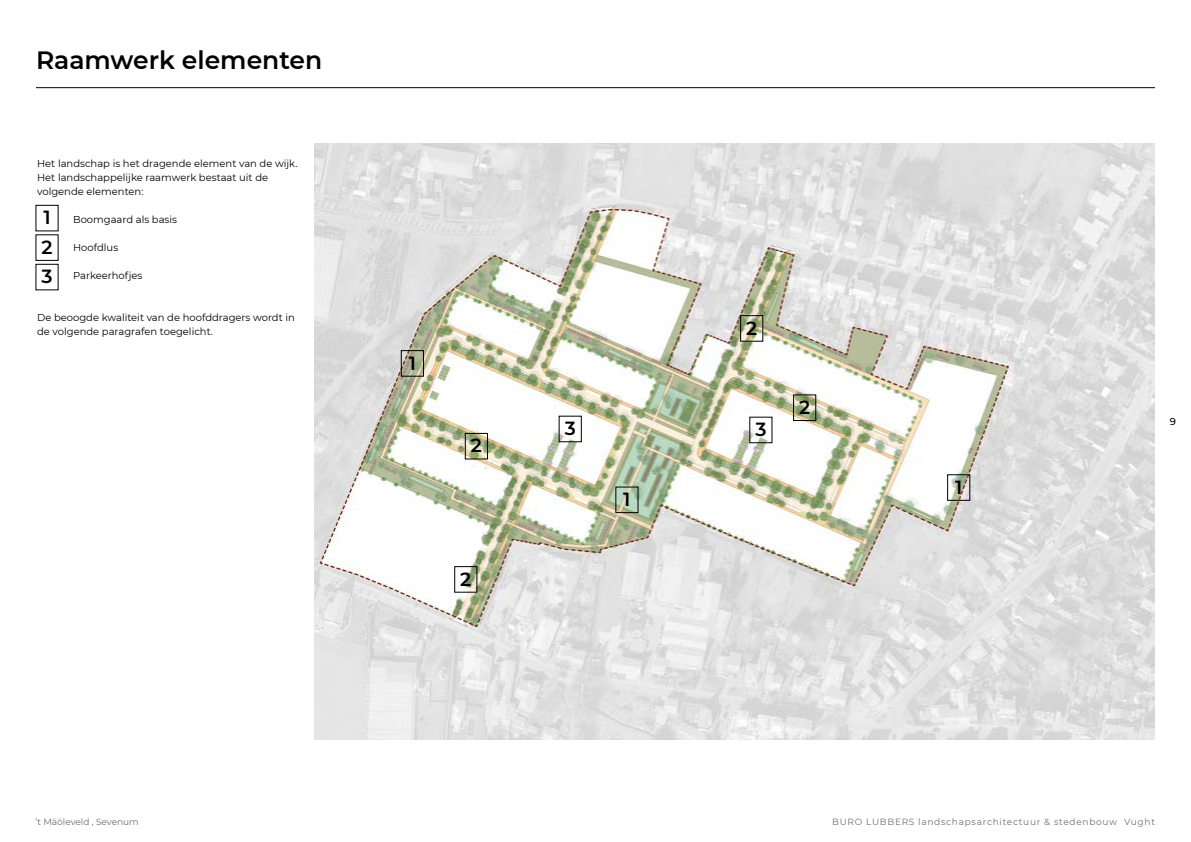
<style>
.page{position:relative;width:1191px;height:842px;background:#fff}
.page>*{position:absolute;margin:0;border:0;box-sizing:border-box;transform-origin:0 0}
.t1{font:600 25px "Montserrat";color:#000}
.t2{font:600 19px/29.5px "Montserrat";color:#000;text-align:justify}
.t3{font:10px/14px "Montserrat";color:#000}
.t4{font:500 10px "Montserrat";color:#000}
.t5{font:9px "Montserrat";letter-spacing:.08em;color:#706f6f}
.t6{font:9px "Montserrat";color:#706f6f}
</style>
<div class="page">
<hr style="left:36px;top:87px;width:1119px;height:1px;background:#000">
<img style="left:315px;top:144px;width:840px;height:596px">
<div style="left:401px;top:350px;width:23px;height:27px;border:1px solid #000"></div>
<div style="left:947px;top:474px;width:23px;height:27px;border:1px solid #000"></div>
<div style="left:465px;top:433px;width:23px;height:26px;border:1px solid #000"></div>
<div style="left:454px;top:566px;width:23px;height:27px;border:1px solid #000"></div>
<div style="left:740px;top:315px;width:23px;height:27px;border:1px solid #000"></div>
<div style="left:793px;top:394px;width:23px;height:27px;border:1px solid #000"></div>
<div style="left:558px;top:416px;width:24px;height:26px;border:1px solid #000"></div>
<h1 class="t1" style="left:36px;top:43px;width:288px">Raamwerk elementen</h1>
<p class="t3" style="left:37px;top:156px;width:262px">Het landschap is het dragende element van de wijk.<br>Het landschappelijke raamwerk bestaat uit de volgende elementen:</p>
<p class="t3" style="left:73px;top:212px;width:105px">Boomgaard als basis</p>
<p class="t3" style="left:73px;top:240px;width:47px">Hoofdlus</p>
<p class="t3" style="left:73px;top:268px;width:71px">Parkeerhofjes</p>
<p class="t3" style="left:37px;top:310px;width:259px">De beoogde kwaliteit van de hoofddragers wordt in de volgende paragrafen toegelicht.</p>
<h2 class="t2" style="left:41px;top:202px;width:13px">1<br>2<br>3</h2>
<h2 class="t2" style="left:409px;top:347px;width:9px">1</h2>
<h2 class="t2" style="left:471px;top:430px;width:13px">2</h2>
<h2 class="t2" style="left:460px;top:563px;width:13px">2</h2>
<h2 class="t2" style="left:746px;top:312px;width:13px">2</h2>
<h2 class="t2" style="left:564px;top:413px;width:13px">3</h2>
<h2 class="t2" style="left:755px;top:414px;width:13px">3</h2>
<h2 class="t2" style="left:623px;top:484px;width:9px">1</h2>
<h2 class="t2" style="left:799px;top:391px;width:13px">2</h2>
<h2 class="t2" style="left:955px;top:471px;width:9px">1</h2>
<p class="t4" style="left:1169px;top:414px;width:8px">9</p>
<p class="t6" style="left:35px;top:815px;width:105px">’t Mäöleveld , Sevenum</p>
<p class="t5" style="left:832px;top:815px;width:324px">BURO LUBBERS landschapsarchitectuur &amp; stedenbouw Vught</p>
</div>
